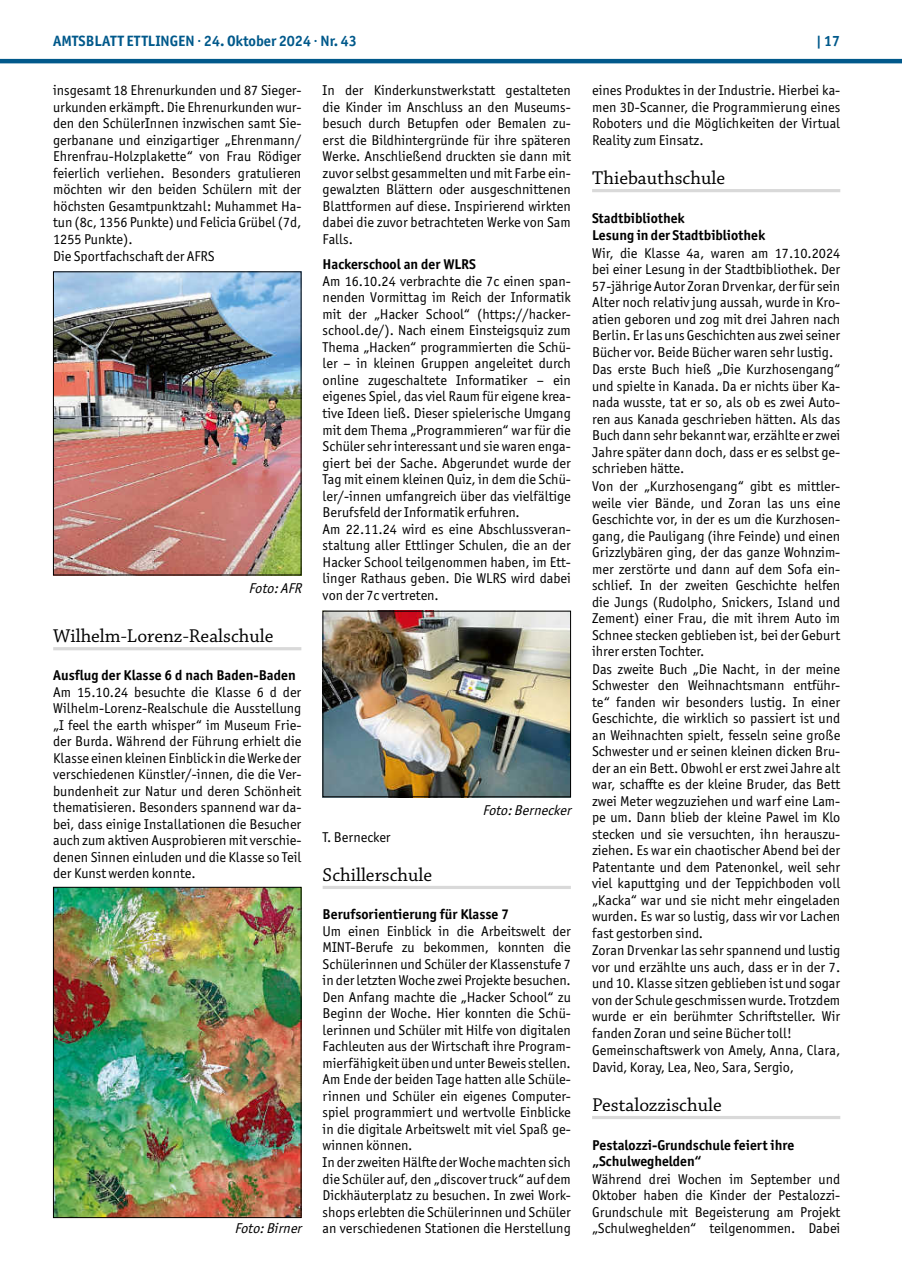
<style>
.page{position:relative;width:902px;height:1280px;background:#fff}
.page>*{position:absolute;margin:0;border:0;box-sizing:border-box;transform-origin:0 0}
.t1{font:19.5px "Chaparral Pro";color:#000}
.t2{font:700 15px "Officina Sans ITC Pro";color:#01598b}
.t3{font:14.25px/16.5px "Officina Sans ITC Pro";color:#000}
.t4{font:700 14.25px/17.5px "Officina Sans ITC Pro";color:#000}
.t5{font:italic 14.25px "Officina Sans ITC Pro";color:#000}
</style>
<div class="page">
<hr style="left:0;top:59px;width:901px;height:4px;background:#01598b">
<hr style="left:53px;top:647px;width:248px;height:3px;background:#d9d9d9">
<img style="left:55px;top:274px;width:244px;height:299px">
<img style="left:55px;top:889px;width:244px;height:327px">
<div style="left:53px;top:887px;width:248px;height:331px;border:1px solid #000"></div>
<hr style="left:322px;top:886px;width:248px;height:3px;background:#d9d9d9">
<img style="left:324px;top:613px;width:244px;height:182px">
<div style="left:322px;top:611px;width:248px;height:186px;border:1px solid #000"></div>
<hr style="left:592px;top:189px;width:248px;height:3px;background:#d9d9d9">
<hr style="left:592px;top:1116px;width:248px;height:3px;background:#d9d9d9">
<p class="t2" style="left:53px;top:31px;width:305px">AMTSBLATT ETTLINGEN · 24. Oktober 2024 · Nr. 43</p>
<p class="t2" style="left:816px;top:31px;width:26px">| 17</p>
<p class="t3" style="left:53px;top:82px;width:250px">insgesamt 18 Ehrenurkunden und 87 Sieger&shy;urkunden erkämpft. Die Ehrenurkunden wur&shy;den den SchülerInnen inzwischen samt Sie&shy;gerbanane und einzigartiger „Ehrenmann/ Ehrenfrau-Holzplakette“ von Frau Rödiger feierlich verliehen. Besonders gratulieren möchten wir den beiden Schülern mit der höchsten Gesamtpunktzahl: Muhammet Ha&shy;tun (8c, 1356 Punkte) und Felicia Grübel (7d, 1255 Punkte).<br>Die Sportfachschaft der AFRS</p>
<p class="t3" style="left:322px;top:82px;width:250px;text-align:justify">In der Kinderkunstwerkstatt gestalteten die Kinder im Anschluss an den Museums&shy;besuch durch Betupfen oder Bemalen zu&shy;erst die Bildhintergründe für ihre späteren Werke. Anschließend druckten sie dann mit zuvor selbst gesammelten und mit Farbe ein&shy;gewalzten Blättern oder ausgeschnittenen Blattformen auf diese. Inspirierend wirkten dabei die zuvor betrachteten Werke von Sam Falls.</p>
<p class="t4" style="left:322px;top:255px;width:155px">Hackerschool an der WLRS</p>
<p class="t3" style="left:322px;top:273px;width:250px">Am 16.10.24 verbrachte die 7c einen span&shy;nenden Vormittag im Reich der Informatik mit der „Hacker School“ (https://hacker&shy;school.de/). Nach einem Einsteigsquiz zum Thema „Hacken“ programmierten die Schü&shy;ler – in kleinen Gruppen angeleitet durch online zugeschaltete Informatiker – ein eigenes Spiel, das viel Raum für eigene krea&shy;tive Ideen ließ. Dieser spielerische Umgang mit dem Thema „Programmieren“ war für die Schüler sehr interessant und sie waren enga&shy;giert bei der Sache. Abgerundet wurde der Tag mit einem kleinen Quiz, in dem die Schü&shy;ler/-innen umfangreich über das vielfältige Berufsfeld der Informatik erfuhren.<br>Am 22.11.24 wird es eine Abschlussveran&shy;staltung aller Ettlinger Schulen, die an der Hacker School teilgenommen haben, im Ett&shy;linger Rathaus geben. Die WLRS wird dabei von der 7c vertreten.</p>
<p class="t3" style="left:592px;top:82px;width:250px;text-align:justify">eines Produktes in der Industrie. Hierbei ka&shy;men 3D-Scanner, die Programmierung eines Roboters und die Möglichkeiten der Virtual Reality zum Einsatz.</p>
<h1 class="t1" style="left:592px;top:167px;width:134px">Thiebauthschule</h1>
<p class="t4" style="left:592px;top:209px;width:174px">Stadtbibliothek<br>Lesung in der Stadtbibliothek</p>
<p class="t3" style="left:592px;top:245px;width:250px">Wir, die Klasse 4a, waren am 17.10.2024 bei einer Lesung in der Stadtbibliothek. Der 57-jährige Autor Zoran Drvenkar, der für sein Alter noch relativ jung aussah, wurde in Kro&shy;atien geboren und zog mit drei Jahren nach Berlin. Er las uns Geschichten aus zwei seiner Bücher vor. Beide Bücher waren sehr lustig.<br>Das erste Buch hieß „Die Kurzhosengang“ und spielte in Kanada. Da er nichts über Ka&shy;nada wusste, tat er so, als ob es zwei Auto&shy;ren aus Kanada geschrieben hätten. Als das Buch dann sehr bekannt war, erzählte er zwei Jahre später dann doch, dass er es selbst ge&shy;schrieben hätte.<br>Von der „Kurzhosengang“ gibt es mittler&shy;weile vier Bände, und Zoran las uns eine Geschichte vor, in der es um die Kurzhosen&shy;gang, die Pauligang (ihre Feinde) und einen Grizzlybären ging, der das ganze Wohnzim&shy;mer zerstörte und dann auf dem Sofa ein&shy;schlief. In der zweiten Geschichte helfen die Jungs (Rudolpho, Snickers, Island und Zement) einer Frau, die mit ihrem Auto im Schnee stecken geblieben ist, bei der Geburt ihrer ersten Tochter.<br>Das zweite Buch „Die Nacht, in der meine Schwester den Weihnachtsmann entführ&shy;te“ fanden wir besonders lustig. In einer Geschichte, die wirklich so passiert ist und an Weihnachten spielt, fesseln seine große Schwester und er seinen kleinen dicken Bru&shy;der an ein Bett. Obwohl er erst zwei Jahre alt war, schaffte es der kleine Bruder, das Bett zwei Meter wegzuziehen und warf eine Lam&shy;pe um. Dann blieb der kleine Pawel im Klo stecken und sie versuchten, ihn herauszu&shy;ziehen. Es war ein chaotischer Abend bei der Patentante und dem Patenonkel, weil sehr viel kaputtging und der Teppichboden voll „Kacka“ war und sie nicht mehr eingeladen wurden. Es war so lustig, dass wir vor Lachen fast gestorben sind.<br>Zoran Drvenkar las sehr spannend und lustig vor und erzählte uns auch, dass er in der 7. und 10. Klasse sitzen geblieben ist und sogar von der Schule geschmissen wurde. Trotzdem wurde er ein berühmter Schriftsteller. Wir fanden Zoran und seine Bücher toll!<br>Gemeinschaftswerk von Amely, Anna, Clara, David, Koray, Lea, Neo, Sara, Sergio,</p>
<h1 class="t1" style="left:592px;top:1094px;width:131px">Pestalozzischule</h1>
<p class="t4" style="left:592px;top:1136px;width:204px;line-height:16.5px">Pestalozzi-Grundschule feiert ihre „Schulweghelden“</p>
<p class="t3" style="left:592px;top:1170px;width:250px;text-align:justify">Während drei Wochen im September und Oktober haben die Kinder der Pestalozzi-Grundschule mit Begeisterung am Projekt „Schulweghelden“ teilgenommen. Dabei</p>
<p class="t5" style="left:248px;top:580px;width:58px">Foto:AFR</p>
<h1 class="t1" style="left:53px;top:625px;width:222px">Wilhelm-Lorenz-Realschule</h1>
<p class="t4" style="left:53px;top:666px;width:244px">Ausflug der Klasse 6 d nach Baden-Baden</p>
<p class="t3" style="left:53px;top:683px;width:250px;text-align:justify">Am 15.10.24 besuchte die Klasse 6 d der Wilhelm-Lorenz-Realschule die Ausstellung „I feel the earth whisper“ im Museum Frie&shy;der Burda. Während der Führung erhielt die Klasse einen kleinen Einblick in die Werke der verschiedenen Künstler/-innen, die die Ver&shy;bundenheit zur Natur und deren Schönheit thematisieren. Besonders spannend war da&shy;bei, dass einige Installationen die Besucher auch zum aktiven Ausprobieren mit verschie&shy;denen Sinnen einluden und die Klasse so Teil der Kunst werden konnte.</p>
<p class="t5" style="left:482px;top:802px;width:94px">Foto:Bernecker</p>
<p class="t3" style="left:322px;top:829px;width:70px">T. Bernecker</p>
<h1 class="t1" style="left:322px;top:864px;width:111px">Schillerschule</h1>
<p class="t4" style="left:322px;top:905px;width:188px">Berufsorientierung für Klasse 7</p>
<p class="t3" style="left:322px;top:922px;width:250px">Um einen Einblick in die Arbeitswelt der MINT-Berufe zu bekommen, konnten die Schülerinnen und Schüler der Klassenstufe 7 in der letzten Woche zwei Projekte besuchen.<br>Den Anfang machte die „Hacker School“ zu Beginn der Woche. Hier konnten die Schü&shy;lerinnen und Schüler mit Hilfe von digitalen Fachleuten aus der Wirtschaft ihre Program&shy;mierfähigkeit üben und unter Beweis stellen.<br>Am Ende der beiden Tage hatten alle Schüle&shy;rinnen und Schüler ein eigenes Computer&shy;spiel programmiert und wertvolle Einblicke in die digitale Arbeitswelt mit viel Spaß ge&shy;winnen können.<br>In der zweiten Hälfte der Woche machten sich die Schüler auf, den „discover truck“ auf dem Dickhäuterplatz zu besuchen. In zwei Work&shy;shops erlebten die Schülerinnen und Schüler an verschiedenen Stationen die Herstellung</p>
<p class="t5" style="left:234px;top:1220px;width:72px">Foto:Birner</p>
</div>
